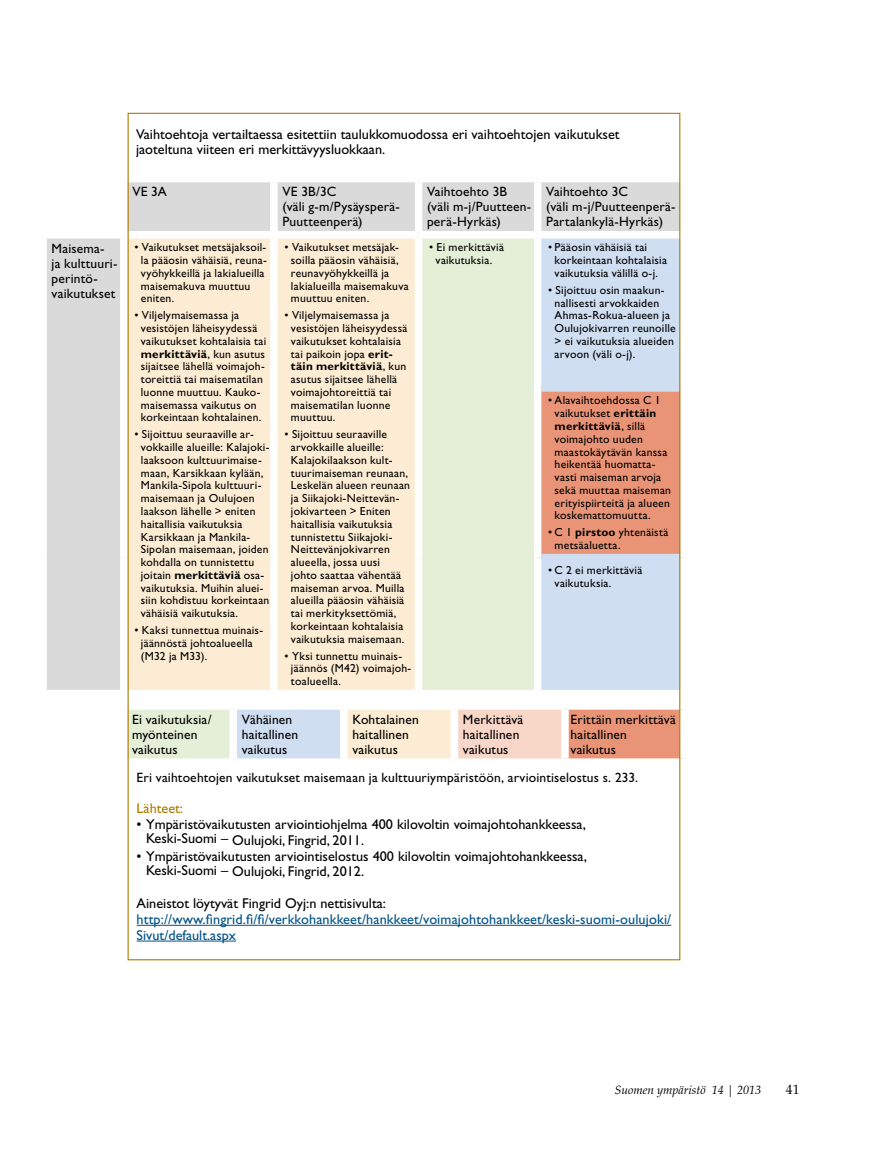
<style>
.page{position:relative;width:893px;height:1149px;background:#fff}
.page>*{position:absolute;margin:0;border:0;box-sizing:border-box;transform-origin:0 0}
.t1{font:14.25px/15.8px "Gill Sans Std";color:#000}
.t2{font:14.25px/15.8px "Gill Sans Std";letter-spacing:.01em;color:#005286}
.t3{font:14.25px "Gill Sans Std";color:#ab7c00}
.t4{font:13.5px/15px "Gill Sans Std";letter-spacing:.015em;color:#000}
.t5{font:13.5px "Palatino LT Std";color:#000}
.t6{font:italic 12px "Palatino LT Std";color:#000}
.t7{font:11.7px/12.8px "Gill Sans Std";letter-spacing:.02em;color:#000}
.s1{font-weight:700}
</style>
<div class="page">
<div style="left:124px;top:705px;width:109px;height:57px;background:#e5eed7"></div>
<div style="left:233px;top:705px;width:111px;height:57px;background:#d0def1"></div>
<div style="left:344px;top:705px;width:110px;height:57px;background:#fcecd3"></div>
<div style="left:454px;top:705px;width:111px;height:57px;background:#f8d6c8"></div>
<div style="left:565px;top:705px;width:119px;height:57px;background:#ea9477"></div>
<div style="left:120px;top:702px;width:113px;height:7px;background:#fff"></div>
<div style="left:120px;top:709px;width:7px;height:49px;background:#fff"></div>
<div style="left:233px;top:702px;width:111px;height:7px;background:#fff"></div>
<div style="left:230px;top:709px;width:7px;height:49px;background:#fff"></div>
<div style="left:344px;top:702px;width:110px;height:7px;background:#fff"></div>
<div style="left:340px;top:709px;width:8px;height:49px;background:#fff"></div>
<div style="left:454px;top:702px;width:111px;height:7px;background:#fff"></div>
<div style="left:451px;top:709px;width:7px;height:49px;background:#fff"></div>
<div style="left:565px;top:702px;width:122px;height:7px;background:#fff"></div>
<div style="left:561px;top:709px;width:8px;height:49px;background:#fff"></div>
<div style="left:680px;top:709px;width:7px;height:49px;background:#fff"></div>
<div style="left:120px;top:758px;width:113px;height:7px;background:#fff"></div>
<div style="left:233px;top:758px;width:111px;height:7px;background:#fff"></div>
<div style="left:344px;top:758px;width:110px;height:7px;background:#fff"></div>
<div style="left:454px;top:758px;width:111px;height:7px;background:#fff"></div>
<div style="left:565px;top:758px;width:122px;height:7px;background:#fff"></div>
<div style="left:47px;top:182px;width:631px;height:507px;background:#dadada"></div>
<div style="left:130px;top:238px;width:285px;height:451px;background:#fcecd3"></div>
<div style="left:419px;top:235px;width:119px;height:458px;background:#e5eed7"></div>
<div style="left:541px;top:238px;width:137px;height:451px;background:#d0def1"></div>
<div style="left:538px;top:388px;width:146px;height:169px;background:#ea9477"></div>
<div style="left:120px;top:182px;width:8px;height:49px;background:#fff"></div>
<div style="left:270px;top:182px;width:8px;height:49px;background:#fff"></div>
<div style="left:415px;top:182px;width:7px;height:49px;background:#fff"></div>
<div style="left:534px;top:182px;width:7px;height:49px;background:#fff"></div>
<div style="left:39px;top:231px;width:85px;height:7px;background:#fff"></div>
<div style="left:124px;top:231px;width:150px;height:7px;background:#fff"></div>
<div style="left:120px;top:238px;width:8px;height:150px;background:#fff"></div>
<div style="left:274px;top:231px;width:145px;height:7px;background:#fff"></div>
<div style="left:270px;top:238px;width:8px;height:150px;background:#fff"></div>
<div style="left:419px;top:231px;width:119px;height:7px;background:#fff"></div>
<div style="left:415px;top:238px;width:7px;height:150px;background:#fff"></div>
<div style="left:538px;top:231px;width:150px;height:7px;background:#fff"></div>
<div style="left:534px;top:238px;width:7px;height:150px;background:#fff"></div>
<div style="left:120px;top:388px;width:8px;height:169px;background:#fff"></div>
<div style="left:270px;top:388px;width:8px;height:169px;background:#fff"></div>
<div style="left:415px;top:388px;width:7px;height:169px;background:#fff"></div>
<div style="left:534px;top:388px;width:7px;height:169px;background:#fff"></div>
<div style="left:680px;top:388px;width:8px;height:169px;background:#fff"></div>
<div style="left:120px;top:557px;width:8px;height:132px;background:#fff"></div>
<div style="left:270px;top:557px;width:8px;height:132px;background:#fff"></div>
<div style="left:415px;top:557px;width:7px;height:132px;background:#fff"></div>
<div style="left:534px;top:557px;width:7px;height:132px;background:#fff"></div>
<div style="left:419px;top:689px;width:119px;height:8px;background:#fff"></div>
<div style="left:541px;top:384px;width:139px;height:7px;background:#d0def1"></div>
<div style="left:541px;top:553px;width:139px;height:8px;background:#d0def1"></div>
<hr style="left:137px;top:924px;width:534px;height:1px;background:#005286">
<hr style="left:137px;top:940px;width:99px;height:1px;background:#005286">
<p class="t1" style="left:136px;top:126px;width:485px">Vaihtoehtoja vertailtaessa esitettiin taulukkomuodossa eri vaihtoehtojen vaikutukset jaoteltuna viiteen eri merkittävyysluokkaan.</p>
<p class="t4" style="left:132px;top:184px;width:36px">VE 3A</p>
<p class="t4" style="left:282px;top:184px;width:119px">VE 3B/3C<br>(väli g-m/Pysäysperä-<br>Puutteenperä)</p>
<p class="t4" style="left:427px;top:184px;width:106px">Vaihtoehto 3B (väli m-j/Puutteen&shy;perä-Hyrkäs)</p>
<p class="t4" style="left:546px;top:184px;width:131px">Vaihtoehto 3C<br>(väli m-j/Puutteenperä-<br>Partalankylä-Hyrkäs)</p>
<p class="t4" style="left:52px;top:240px;width:67px">Maisema-<br>ja kulttuuri&shy;perintö&shy;vaikutukset</p>
<p class="t7" style="left:141px;top:241px;width:128px;text-indent:-6px">• Vaikutukset metsäjaksoil&shy;la pääosin vähäisiä, reuna&shy;vyöhykkeillä ja lakialueilla maisemakuva muuttuu eniten.</p>
<p class="t7" style="left:141px;top:309px;width:127px;text-indent:-6px">• Viljelymaisemassa ja vesistöjen läheisyydessä vaikutukset kohtalaisia tai <span class="s1">merkittäviä</span>, kun asutus sijaitsee lähellä voimajoh&shy;toreittiä tai maisematilan luonne muuttuu. Kauko&shy;maisemassa vaikutus on korkeintaan kohtalainen.</p>
<p class="t7" style="left:141px;top:428px;width:130px;text-indent:-6px">• Sijoittuu seuraaville ar&shy;vokkaille alueille: Kalajoki&shy;laaksoon kulttuurimaise&shy;maan, Karsikkaan kylään,<br>Mankila-Sipola kulttuuri&shy;maisemaan ja Oulujoen laakson lähelle &gt; eniten haitallisia vaikutuksia<br>Karsikkaan ja Mankila-<br>Sipolan maisemaan, joiden kohdalla on tunnistettu joitain <span class="s1">merkittäviä</span> osa&shy;vaikutuksia. Muihin aluei&shy;siin kohdistuu korkeintaan vähäisiä vaikutuksia.</p>
<p class="t7" style="left:141px;top:623px;width:124px;text-indent:-6px">• Kaksi tunnettua muinais&shy;jäännöstä johtoalueella (M32 ja M33).</p>
<p class="t7" style="left:291px;top:241px;width:119px;text-indent:-6px">• Vaikutukset metsäjak&shy;soilla pääosin vähäisiä, reunavyöhykkeillä ja lakialueilla maisemakuva muuttuu eniten.</p>
<p class="t7" style="left:291px;top:309px;width:118px;text-indent:-6px">• Viljelymaisemassa ja vesistöjen läheisyydessä vaikutukset kohtalaisia tai paikoin jopa <span class="s1">erit&shy;täin merkittäviä</span>, kun asutus sijaitsee lähellä voimajohtoreittiä tai maisematilan luonne muuttuu.</p>
<p class="t7" style="left:291px;top:428px;width:121px;text-indent:-6px">• Sijoittuu seuraaville arvokkaille alueille:<br>Kalajokilaakson kult&shy;tuurimaiseman reunaan,<br>Leskelän alueen reunaan ja Siikajoki-Neittevän&shy;jokivarteen &gt; Eniten haitallisia vaikutuksia tunnistettu Siikajoki-<br>Neittevänjokivarren alueella, jossa uusi<br>johto saattaa vähentää maiseman arvoa. Muilla alueilla pääosin vähäisiä tai merkityksettömiä, korkeintaan kohtalaisia vaikutuksia maisemaan.</p>
<p class="t7" style="left:291px;top:649px;width:122px;text-indent:-6px">• Yksi tunnettu muinais&shy;jäännös (M42) voimajoh&shy;toalueella.</p>
<p class="t7" style="left:429px;top:241px;width:76px;text-align:center">• Ei merkittäviä vaikutuksia.</p>
<p class="t7" style="left:555px;top:241px;width:114px;text-indent:-6px">• Pääosin vähäisiä tai korkeintaan kohtalaisia vaikutuksia välillä o-j.</p>
<p class="t7" style="left:555px;top:283px;width:123px;text-indent:-6px">• Sijoittuu osin maakun&shy;nallisesti arvokkaiden<br>Ahmas-Rokua-alueen ja<br>Oulujokivarren reunoille &gt; ei vaikutuksia alueiden arvoon (väli o-j).</p>
<p class="t7" style="left:555px;top:394px;width:118px;text-indent:-6px">• Alavaihtoehdossa C 1 vaikutukset <span class="s1">erittäin merkittäviä</span>, sillä voimajohto uuden maastokäytävän kanssa heikentää huomatta&shy;vasti maiseman arvoja sekä muuttaa maiseman erityispiirteitä ja alueen koskemattomuutta.</p>
<p class="t7" style="left:555px;top:526px;width:115px;text-indent:-6px">• C 1 <span class="s1">pirstoo</span> yhtenäistä metsäaluetta.</p>
<p class="t7" style="left:555px;top:563px;width:89px;text-indent:-6px">• C 2 ei merkittäviä vaikutuksia.</p>
<p class="t4" style="left:132px;top:711px;width:81px">Ei vaikutuksia/ myönteinen vaikutus</p>
<p class="t4" style="left:242px;top:711px;width:58px">Vähäinen haitallinen vaikutus</p>
<p class="t4" style="left:352px;top:711px;width:68px">Kohtalainen haitallinen vaikutus</p>
<p class="t4" style="left:463px;top:711px;width:62px">Merkittävä haitallinen vaikutus</p>
<p class="t4" style="left:570px;top:711px;width:107px">Erittäin merkittävä haitallinen vaikutus</p>
<p class="t4" style="left:137px;top:769px;width:503px">Eri vaihtoehtojen vaikutukset maisemaan ja kulttuuriympäristöön, arviointiselostus s. 233.</p>
<p class="t3" style="left:137px;top:800px;width:48px">Lähteet:</p>
<p class="t1" style="left:146px;top:816px;width:441px;text-indent:-9px">• Ympäristövaikutusten arviointiohjelma 400 kilovoltin voimajohtohankkeessa,<br>Keski-Suomi – Oulujoki, Fingrid, 2011.</p>
<p class="t1" style="left:146px;top:847px;width:442px;text-indent:-9px">• Ympäristövaikutusten arviointiselostus 400 kilovoltin voimajohtohankkeessa,<br>Keski-Suomi – Oulujoki, Fingrid, 2012.</p>
<p class="t1" style="left:137px;top:895px;width:251px">Aineistot löytyvät Fingrid Oyj:n nettisivulta:</p>
<p class="t2" style="left:137px;top:910px;width:536px">http://www.fingrid.fi/fi/verkkohankkeet/hankkeet/voimajohtohankkeet/keski-suomi-oulujoki/<br>Sivut/default.aspx</p>
<p class="t6" style="left:615px;top:1082px;width:148px">Suomen ympäristö 14 | 2013</p>
<p class="t5" style="left:786px;top:1080px;width:15px">41</p>
</div>
